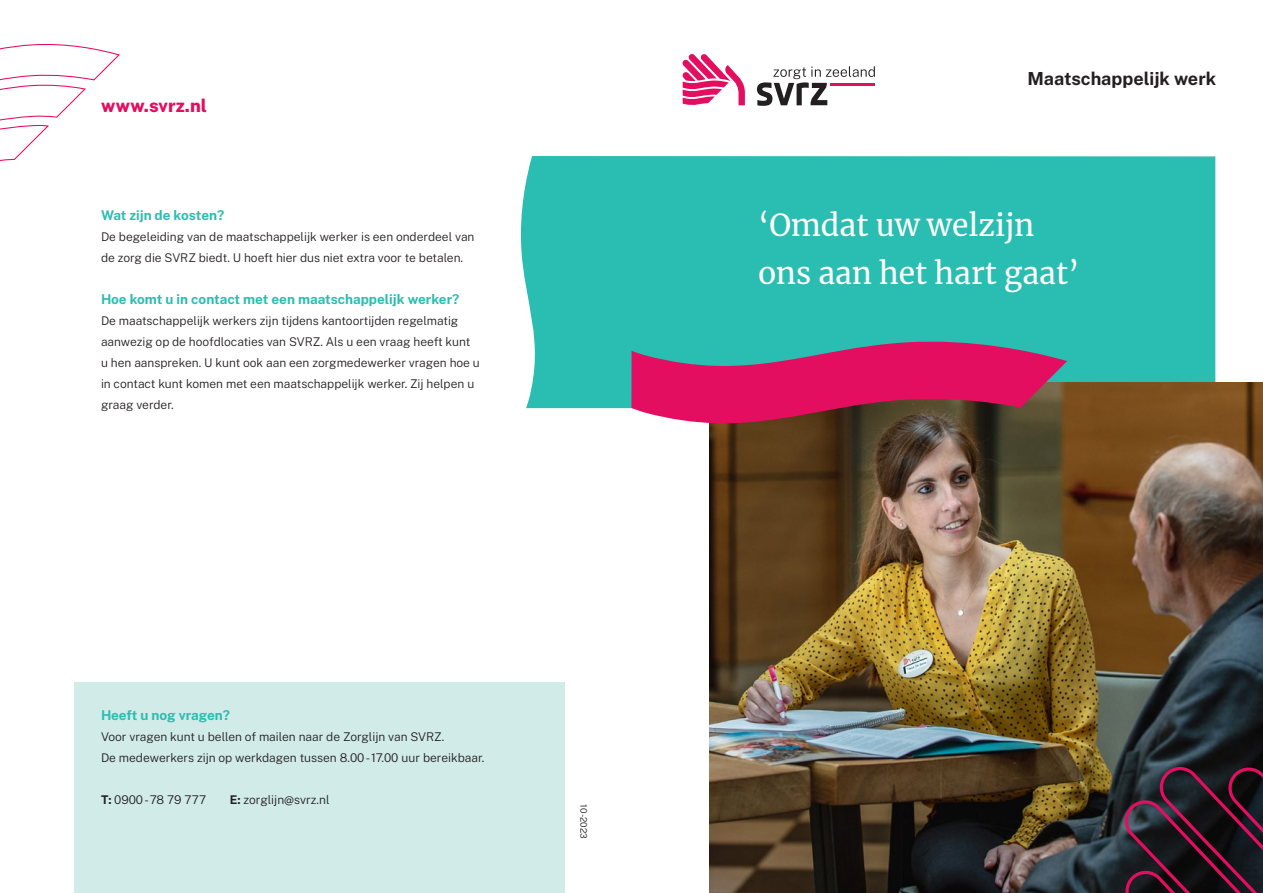
<style>
.page{position:relative;width:1263px;height:893px;background:#fff}
.page>*{position:absolute;margin:0;border:0;box-sizing:border-box;transform-origin:0 0}
.t1{font:30px "Merriweather";color:#fff}
.t2{font:700 18px "Public Sans";color:#231f20}
.t3{font:800 18px "Public Sans";color:#e40e60}
.t4{font:700 13.5px "Public Sans";color:#2abdb1}
.t5{font:300 12px/21px "Public Sans";color:#231f20}
.t6{font:300 9px "Public Sans";color:#231f20}
.s1{font-weight:700}
</style>
<div class="page">
<div style="left:521px;top:156px;width:694px;height:252px;background:#2abdb1"></div>
<img style="left:709px;top:383px;width:554px;height:510px">
<svg style="left:631px;top:339px;width:436px;height:102px;background:#a04063"></svg>
<svg style="left:682px;top:54px;width:63px;height:52px"></svg>
<svg style="left:757px;top:66px;width:118px;height:40px"></svg>
<svg style="left:1120px;top:766px;width:143px;height:127px;background:#301a27"></svg>
<svg style="left:0;top:44px;width:120px;height:117px"></svg>
<div style="left:74px;top:682px;width:491px;height:211px;background:#d0ebe8"></div>
<p class="t3" style="left:101px;top:94px;width:107px">www.svrz.nl</p>
<p class="t4" style="left:101px;top:206px;width:125px">Wat zijn de kosten?</p>
<p class="t5" style="left:101px;top:225px;width:375px">De begeleiding van de maatschappelijk werker is een onderdeel van de zorg die SVRZ biedt. U hoeft hier dus niet extra voor te betalen.</p>
<p class="t4" style="left:101px;top:290px;width:360px">Hoe komt u in contact met een maatschappelijk werker?</p>
<p class="t5" style="left:101px;top:309px;width:371px">De maatschappelijk werkers zijn tijdens kantoortijden regelmatig aanwezig op de hoofdlocaties van SVRZ. Als u een vraag heeft kunt</p>
<p class="t5" style="left:101px;top:351px;width:380px">u hen aanspreken. U kunt ook aan een zorgmedewerker vragen hoe u in contact kunt komen met een maatschappelijk werker. Zij helpen u graag verder.</p>
<p class="t4" style="left:101px;top:707px;width:131px">Heeft u nog vragen?</p>
<p class="t5" style="left:101px;top:726px;width:345px">Voor vragen kunt u bellen of mailen naar de Zorglijn van SVRZ.</p>
<p class="t5" style="left:101px;top:747px;width:385px">De medewerkers zijn op werkdagen tussen 8.00 -17.00 uur bereikbaar.</p>
<p class="t5" style="left:101px;top:789px;width:107px"><span class="s1">T:</span> 0900 -78 79 777</p>
<p class="t5" style="left:230px;top:789px;width:101px"><span class="s1">E:</span> zorglijn@svrz.nl</p>
<p class="t6" style="left:590px;top:804px;width:35px;rotate:90deg">10-2023</p>
<p class="t2" style="left:1027px;top:67px;width:190px">Maatschappelijk werk</p>
<p class="t1" style="left:758px;top:205px;width:278px">‘Omdat uw welzijn</p>
<p class="t1" style="left:758px;top:253px;width:323px">ons aan het hart gaat’</p>
</div>
